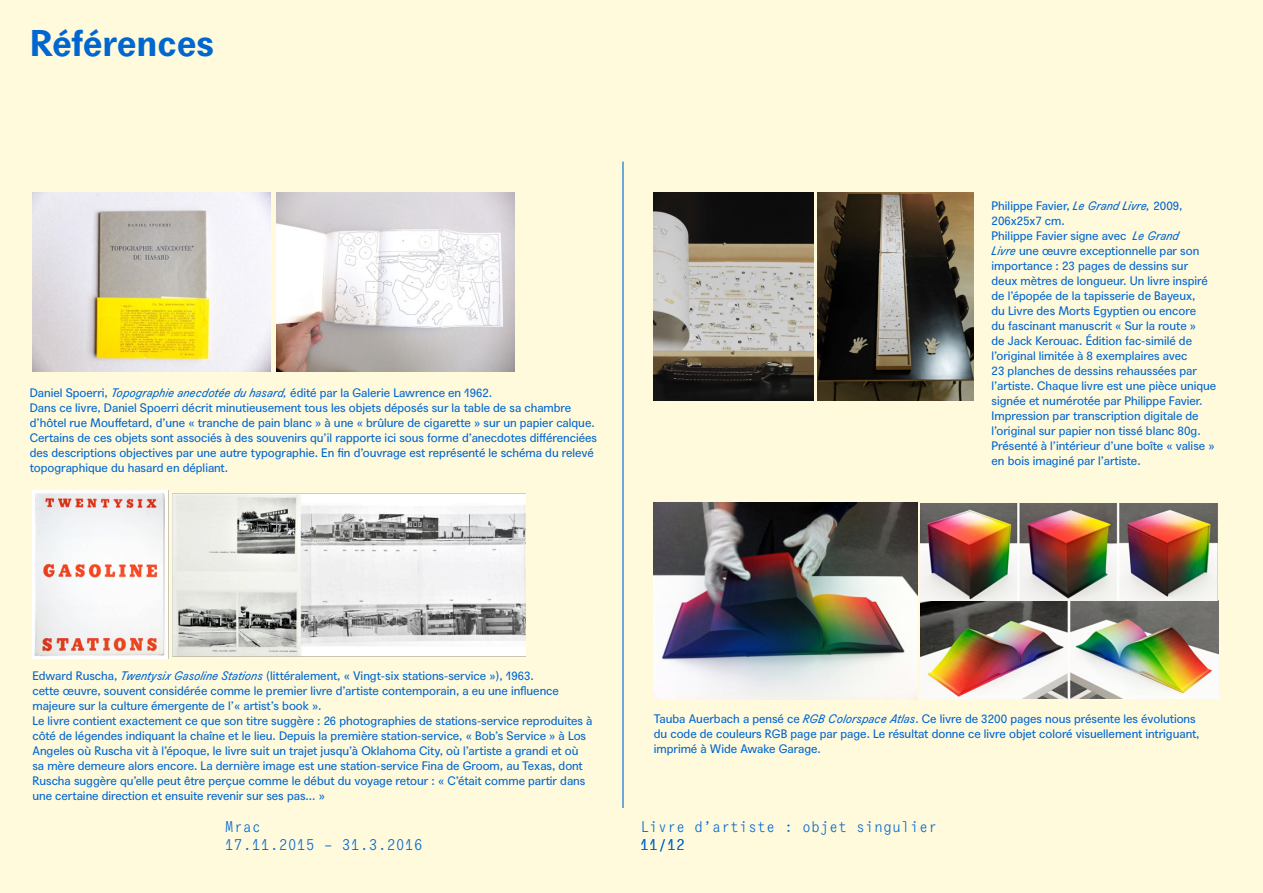
<style>
.page{position:relative;width:1263px;height:893px;background:#fffadc}
.page>*{position:absolute;margin:0;border:0;box-sizing:border-box;transform-origin:0 0}
._1-_Titre{font:700 36px "Agipo";color:#0066d0}
.t1{font:15px/18px "Agipo Mono";color:#0066d0}
._3-_Pti_txt{font:12px/15px "Agipo";color:#0066d0}
.s1{font-style:italic}
</style>
<div class="page">
<hr style="left:622px;top:162px;width:1px;height:646px;background:#0066d0">
<img style="left:32px;top:193px;width:238px;height:179px">
<img style="left:277px;top:193px;width:237px;height:179px">
<img style="left:32px;top:490px;width:493px;height:169px">
<img style="left:654px;top:503px;width:263px;height:196px">
<img style="left:920px;top:504px;width:298px;height:194px">
<img style="left:654px;top:193px;width:159px;height:208px">
<img style="left:817px;top:193px;width:156px;height:208px">
<p class="_1-_Titre" style="left:30px;top:15px;width:186px">Références</p>
<p class="_3-_Pti_txt" style="left:30px;top:384px;width:464px">Daniel Spoerri, <span class="s1">Topographie anecdotée du hasard,</span> édité par la Galerie Lawrence en 1962.</p>
<p class="_3-_Pti_txt" style="left:30px;top:399px;width:569px">Dans ce livre, Daniel Spoerri décrit minutieusement tous les objets déposés sur la table de sa chambre d’hôtel rue Mouffetard, d’une « tranche de pain blanc » à une « brûlure de cigarette » sur un papier calque.<br>Certains de ces objets sont associés à des souvenirs qu’il rapporte ici sous forme d’anecdotes différenciées des descriptions objectives par une autre typographie. En fin d’ouvrage est représenté le schéma du relevé topographique du hasard en dépliant.</p>
<p class="_3-_Pti_txt" style="left:991px;top:197px;width:193px">Philippe Favier, <span class="s1">Le Grand Livre,</span> 2009,<br>206x25x7 cm.</p>
<p class="_3-_Pti_txt" style="left:991px;top:227px;width:226px">Philippe Favier signe avec <span class="s1">Le Grand<br>Livre</span> une œuvre exceptionnelle par son importance : 23 pages de dessins sur deux mètres de longueur. Un livre inspiré de l’épopée de la tapisserie de Bayeux,<br>du Livre des Morts Egyptien ou encore<br>du fascinant manuscrit « Sur la route »<br>de Jack Kerouac. Édition fac-similé de l’original limitée à 8 exemplaires avec<br>23 planches de dessins rehaussées par l’artiste. Chaque livre est une pièce unique signée et numérotée par Philippe Favier.<br>Impression par transcription digitale de l’original sur papier non tissé blanc 80g.<br>Présenté à l’intérieur d’une boîte « valise » en bois imaginé par l’artiste.</p>
<p class="_3-_Pti_txt" style="left:32px;top:667px;width:503px">Edward Ruscha, <span class="s1">Twentysix Gasoline Stations</span> (littéralement, « Vingt-six stations-service »), 1963.</p>
<p class="_3-_Pti_txt" style="left:32px;top:682px;width:528px">cette œuvre, souvent considérée comme le premier livre d’artiste contemporain, a eu une influence majeure sur la culture émergente de l’« artist’s book ».</p>
<p class="_3-_Pti_txt" style="left:32px;top:712px;width:562px">Le livre contient exactement ce que son titre suggère : 26 photographies de stations-service reproduites à côté de légendes indiquant la chaîne et le lieu. Depuis la première station-service, « Bob’s Service » à Los Angeles où Ruscha vit à l’époque, le livre suit un trajet jusqu’à Oklahoma City, où l’artiste a grandi et où sa mère demeure alors encore. La dernière image est une station-service Fina de Groom, au Texas, dont Ruscha suggère qu’elle peut être perçue comme le début du voyage retour : « C’était comme partir dans une certaine direction et ensuite revenir sur ses pas... »</p>
<p class="_3-_Pti_txt" style="left:654px;top:710px;width:547px">Tauba Auerbach a pensé ce <span class="s1">RGB Colorspace Atlas</span>. Ce livre de 3200 pages nous présente les évolutions du code de couleurs RGB page par page. Le résultat donne ce livre objet coloré visuellement intriguant, imprimé à Wide Awake Garage.</p>
<p class="t1" style="left:225px;top:817px;width:200px">Mrac<br>17.11.2015 – 31.3.2016</p>
<p class="t1" style="left:640px;top:817px;width:299px">Livre d’artiste : objet singulier<br>11/12</p>
</div>
